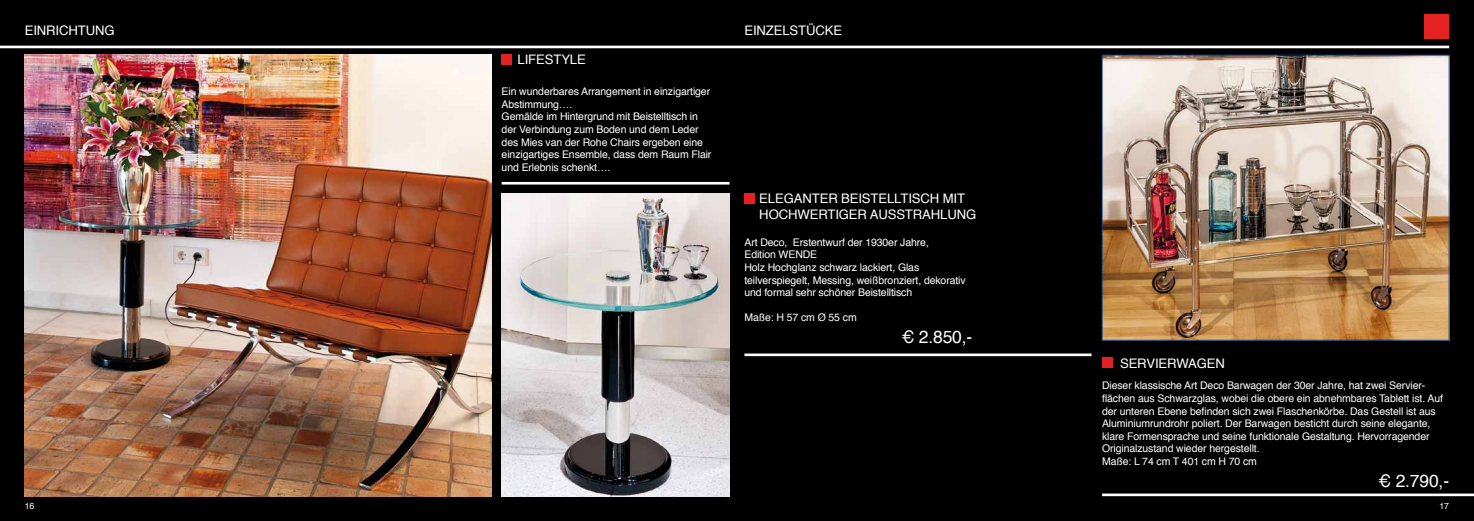
<style>
.page{position:relative;width:1474px;height:521px;background:#fff}
.page>*{position:absolute;margin:0;border:0;box-sizing:border-box;transform-origin:0 0}
.t1{font:17.5px "Helvetica";letter-spacing:-.01em;color:#fff}
.t2{font:13.12px/15.8px "Helvetica";letter-spacing:-.01em;color:#fff}
.t3{font:10.5px/12.6px "Helvetica";letter-spacing:-.01em;color:#fff}
.t4{font:8.75px "Helvetica";color:#fff}
</style>
<div class="page">
<div style="left:0;top:0;width:1473px;height:521px;background:#000"></div>
<img style="left:25px;top:55px;width:466px;height:441px">
<img style="left:501px;top:193px;width:228px;height:303px">
<hr style="left:0;top:46px;width:1449px;height:2px;background:#fff">
<hr style="left:501px;top:182px;width:228px;height:3px;background:#fff">
<hr style="left:744px;top:353px;width:347px;height:3px;background:#fff">
<hr style="left:1102px;top:493px;width:371px;height:3px;background:#fff">
<div style="left:1424px;top:14px;width:25px;height:24px;background:#e42322"></div>
<img style="left:1103px;top:57px;width:344px;height:282px">
<div style="left:1101px;top:55px;width:348px;height:286px;border:1px solid #003882"></div>
<div style="left:501px;top:55px;width:11px;height:10px;background:#e32122"></div>
<div style="left:744px;top:194px;width:10px;height:10px;background:#e32122"></div>
<div style="left:1102px;top:357px;width:10px;height:10px;background:#e32122"></div>
<p class="t2" style="left:25px;top:23px;width:91px">einrichtung</p>
<p class="t2" style="left:744px;top:23px;width:99px">einzelstücke</p>
<p class="t2" style="left:517px;top:52px;width:70px">Lifestyle</p>
<p class="t3" style="left:501px;top:85px;width:211px">Ein wunderbares Arrangement in einzigartiger Abstimmung….<br>Gemälde im Hintergrund mit Beistelltisch in der Verbindung zum Boden und dem Leder des Mies van der Rohe Chairs ergeben eine einzigartiges Ensemble, dass dem Raum Flair und Erlebnis schenkt….</p>
<p class="t2" style="left:759px;top:191px;width:218px">Eleganter Beistelltisch mit hochwertiger Ausstrahlu ng</p>
<p class="t3" style="left:744px;top:236px;width:223px">Art Deco, Erstentwurf der 1930er Jahre,<br>Edition WENDE<br>Holz Hochglanz schwarz lackiert, Glas teilverspiegelt, Messing, weißbronziert, dekorativ und formal sehr schöner Beistelltisch</p>
<p class="t3" style="left:744px;top:312px;width:114px">Maße: H 57 cm Ø 55 cm</p>
<h1 class="t1" style="left:901px;top:324px;width:72px">€ 2.850,-</h1>
<p class="t2" style="left:1120px;top:356px;width:106px">Servierwagen</p>
<p class="t3" style="left:1102px;top:380px;width:342px">Dieser klassische Art Deco Barwagen der 30er Jahre, hat zwei Servier&shy;flächen aus Schwarzglas, wobei die obere ein abnehmbares Tablett ist. Auf der unteren Ebene befinden sich zwei Flaschenkörbe. Das Gestell ist aus Aluminiumrundrohr poliert. Der Barwagen besticht durch seine elegante, klare Formensprache und seine funktionale Gestaltung. Hervorragender Originalzustand wieder hergestellt.<br>Maße: L 74 cm T 401 cm H 70 cm</p>
<h1 class="t1" style="left:1378px;top:467px;width:72px">€ 2.790,-</h1>
<p class="t4" style="left:25px;top:499px;width:11px">16</p>
<p class="t4" style="left:1439px;top:499px;width:11px">17</p>
</div>
